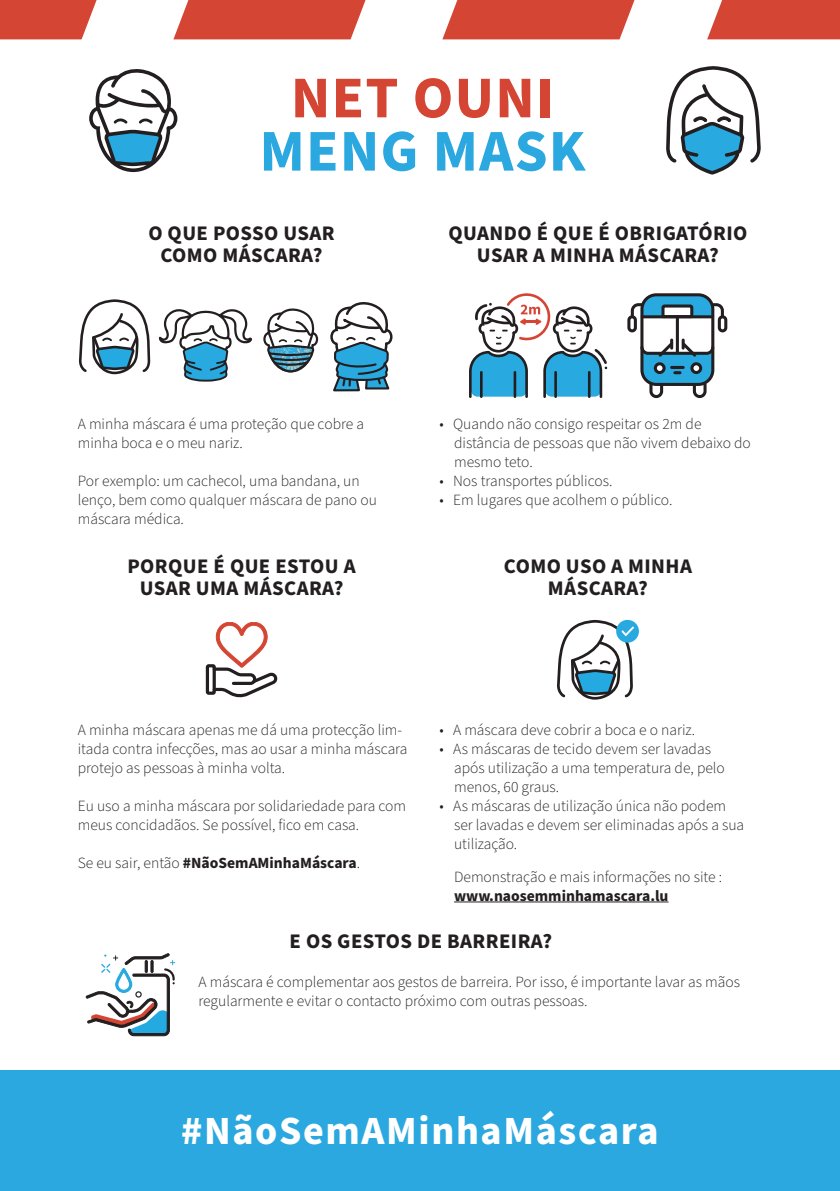
<style>
.page{position:relative;width:840px;height:1191px;background:#fff}
.page>*{position:absolute;margin:0;border:0;box-sizing:border-box;transform-origin:0 0}
.t1{font:700 59.2px "Source Sans Pro";letter-spacing:.02em;color:#2ba8e0}
.t2{font:700 59.2px "Source Sans Pro";letter-spacing:.02em;color:#d54534}
.t3{font:700 40px "Source Sans Pro";letter-spacing:.04em;color:#fff}
.t4{font:700 20.8px "Source Sans Pro";letter-spacing:.02em;color:#231f20}
.t5{font:300 15.6px/19px "Source Sans Pro";color:#231f20}
.t6{font:700 15.6px "Source Sans Pro";color:#231f20}
.s1{font-weight:300}
</style>
<div class="page">
<div style="left:707px;top:0;width:132px;height:39px;background:#d54534"></div>
<svg style="left:173px;top:0;width:192px;height:39px;background:#d85343"></svg>
<svg style="left:442px;top:0;width:192px;height:39px;background:#d85343"></svg>
<svg style="left:0;top:0;width:96px;height:39px;background:#d75242"></svg>
<div style="left:0;top:1070px;width:839px;height:121px;background:#2ba8e0"></div>
<svg style="left:89px;top:69px;width:88px;height:103px"></svg>
<svg style="left:666px;top:66px;width:94px;height:108px"></svg>
<hr style="left:454px;top:901px;width:214px;height:1px;background:#231f20">
<svg style="left:79px;top:299px;width:71px;height:75px"></svg>
<svg style="left:469px;top:293px;width:138px;height:105px"></svg>
<svg style="left:330px;top:302px;width:62px;height:89px"></svg>
<svg style="left:263px;top:308px;width:55px;height:64px"></svg>
<div style="left:206px;top:664px;width:10px;height:31px;border:3px solid #231f20"></div>
<svg style="left:211px;top:622px;width:66px;height:75px"></svg>
<svg style="left:159px;top:309px;width:93px;height:72px"></svg>
<div style="left:640px;top:293px;width:74px;height:93px;border:3px solid #231f20;border-radius:14px"></div>
<hr style="left:675px;top:317px;width:3px;height:36px;background:#231f20">
<div style="left:627px;top:315px;width:9px;height:17px;border:3px solid #231f20;border-radius:3px"></div>
<svg style="left:629px;top:295px;width:95px;height:25px"></svg>
<div style="left:717px;top:315px;width:10px;height:17px;border:3px solid #231f20;border-radius:3px"></div>
<svg style="left:640px;top:340px;width:75px;height:58px"></svg>
<div style="left:655px;top:364px;width:8px;height:8px;background:#fff;border-radius:50%"></div>
<div style="left:653px;top:362px;width:12px;height:12px;border:3px solid #231f20;border-radius:50%"></div>
<div style="left:691px;top:364px;width:9px;height:8px;background:#fff;border-radius:50%"></div>
<div style="left:690px;top:362px;width:11px;height:12px;border:3px solid #231f20;border-radius:50%"></div>
<div style="left:615px;top:620px;width:23px;height:22px;background:#28a9e0;border-radius:50%"></div>
<svg style="left:557px;top:620px;width:77px;height:79px"></svg>
<svg style="left:86px;top:953px;width:89px;height:83px"></svg>
<p class="t2" style="left:291px;top:57px;width:264px">NET OUNI</p>
<p class="t1" style="left:259px;top:111px;width:327px">MENG MASK</p>
<p class="t4" style="left:148px;top:219px;width:188px">O QUE POSSO USAR</p>
<p class="t4" style="left:160px;top:241px;width:163px">COMO MÁSCARA?</p>
<p class="t5" style="left:78px;top:415px;width:288px">A minha máscara é uma proteção que cobre a minha boca e o meu nariz.</p>
<p class="t5" style="left:78px;top:472px;width:300px">Por exemplo: um cachecol, uma bandana, un lenço, bem como qualquer máscara de pano ou máscara médica.</p>
<p class="t4" style="left:127px;top:551px;width:229px">PORQUE É QUE ESTOU A</p>
<p class="t4" style="left:140px;top:574px;width:205px">USAR UMA MÁSCARA?</p>
<p class="t4" style="left:448px;top:219px;width:300px">QUANDO É QUE É OBRIGATÓRIO</p>
<p class="t4" style="left:476px;top:241px;width:243px">USAR A MINHA MÁSCARA?</p>
<p class="t5" style="left:439px;top:415px;width:263px">• Quando não consigo respeitar os 2m de</p>
<p class="t5" style="left:454px;top:434px;width:298px">distância de pessoas que não vivem debaixo do mesmo teto.</p>
<p class="t5" style="left:439px;top:472px;width:174px">• Nos transportes públicos.</p>
<p class="t5" style="left:439px;top:491px;width:234px">• Em lugares que acolhem o público.</p>
<p class="t4" style="left:503px;top:551px;width:189px">COMO USO A MINHA</p>
<p class="t4" style="left:547px;top:574px;width:101px">MÁSCARA?</p>
<p class="t5" style="left:78px;top:720px;width:331px">A minha máscara apenas me dá uma protecção lim&shy;itada contra infecções, mas ao usar a minha máscara protejo as pessoas à minha volta.</p>
<p class="t5" style="left:78px;top:796px;width:330px">Eu uso a minha máscara por solidariedade para com meus concidadãos. Se possível, fico em casa.</p>
<p class="t6" style="left:78px;top:852px;width:284px"><span class="s1">Se eu sair, então</span> #NãoSemAMinhaMáscara<span class="s1">.</span></p>
<p class="t5" style="left:439px;top:720px;width:257px">• A máscara deve cobrir a boca e o nariz.</p>
<p class="t5" style="left:439px;top:739px;width:273px">• As máscaras de tecido devem ser lavadas</p>
<p class="t5" style="left:454px;top:758px;width:272px">após utilização a uma temperatura de, pelo menos, 60 graus.</p>
<p class="t5" style="left:439px;top:796px;width:288px">• As máscaras de utilização única não podem</p>
<p class="t5" style="left:454px;top:815px;width:291px">ser lavadas e devem ser eliminadas após a sua utilização.</p>
<p class="t5" style="left:454px;top:867px;width:269px">Demonstração e mais informações no site :</p>
<p class="t6" style="left:454px;top:885px;width:216px">www.naosemminhamascara.lu</p>
<p class="t4" style="left:289px;top:927px;width:264px">E OS GESTOS DE BARREIRA?</p>
<p class="t5" style="left:198px;top:972px;width:542px">A máscara é complementar aos gestos de barreira. Por isso, é importante lavar as mãos regularmente e evitar o contacto próximo com outras pessoas.</p>
<p class="t3" style="left:181px;top:1103px;width:478px">#NãoSemAMinhaMáscara</p>
</div>
